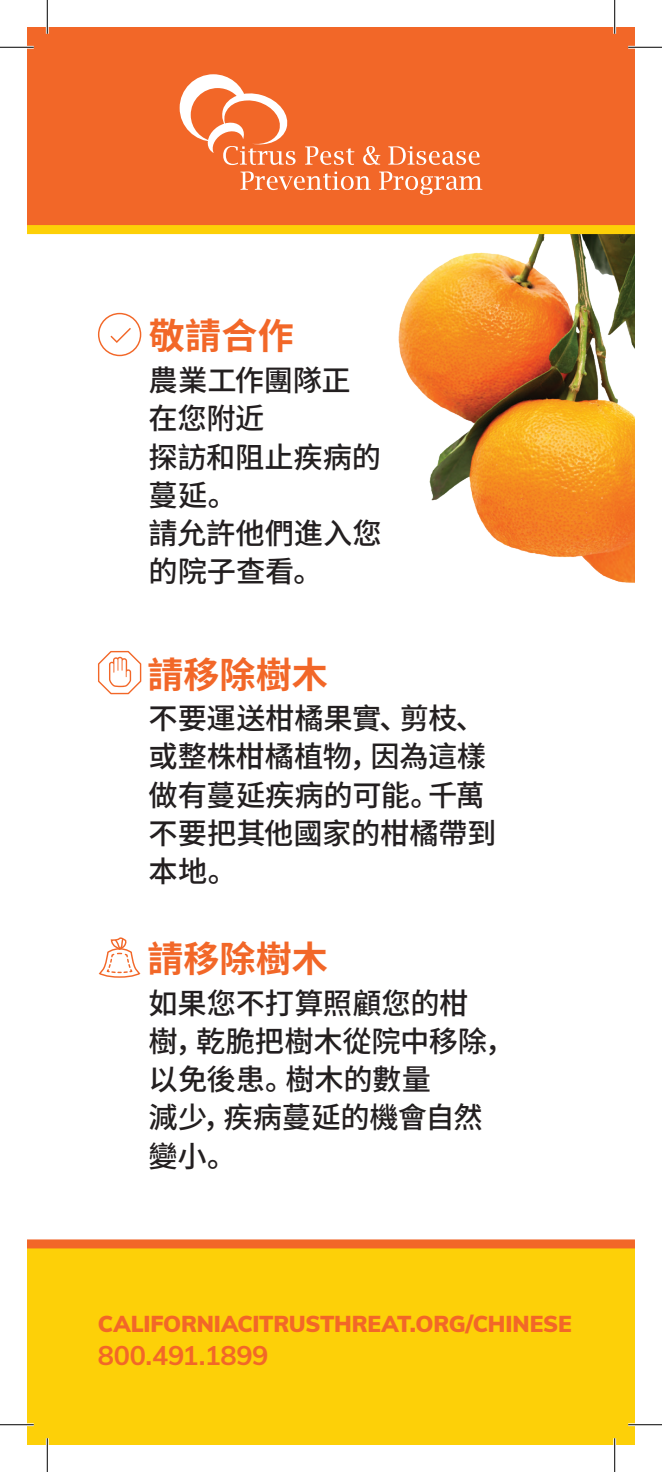
<style>
.page{position:relative;width:662px;height:1472px;background:#fff}
.page>*{position:absolute;margin:0;border:0;box-sizing:border-box;transform-origin:0 0}
.subhead_small{font:700 36px "Source Han Sans CN";letter-spacing:.005em;color:#f26728}
.body_13{font:500 29.25px/38.2px "Source Han Sans CN";letter-spacing:-.01em;color:#231f20}
.phone_number{font:700 27px "Muli";letter-spacing:-.015em;color:#f26728}
.ftr_url{font:900 22.5px "Muli";letter-spacing:-.015em;color:#f26728}
</style>
<div class="page">
<img style="left:389px;top:234px;width:245px;height:349px">
<div style="left:27px;top:27px;width:607px;height:202px;background:#f26728"></div>
<svg style="left:305px;top:146px;width:49px;height:19px"></svg>
<svg style="left:363px;top:146px;width:17px;height:19px"></svg>
<svg style="left:388px;top:146px;width:91px;height:19px"></svg>
<svg style="left:240px;top:171px;width:131px;height:19px"></svg>
<svg style="left:379px;top:171px;width:103px;height:24px"></svg>
<svg style="left:180px;top:74px;width:115px;height:91px"></svg>
<div style="left:27px;top:225px;width:607px;height:9px;background:#fdd007"></div>
<div style="left:27px;top:1244px;width:607px;height:200px;background:#fdd008"></div>
<div style="left:27px;top:1239px;width:607px;height:9px;background:#f26728"></div>
<svg style="left:98px;top:313px;width:43px;height:43px"></svg>
<svg style="left:98px;top:651px;width:43px;height:43px"></svg>
<svg style="left:98px;top:937px;width:43px;height:41px"></svg>
<hr style="left:0;top:46px;width:34px;height:3px;background:#fff">
<hr style="left:628px;top:46px;width:34px;height:3px;background:#fff">
<hr style="left:0;top:1423px;width:34px;height:3px;background:#fff">
<hr style="left:628px;top:1423px;width:34px;height:3px;background:#fff">
<hr style="left:46px;top:0;width:3px;height:34px;background:#fff">
<hr style="left:46px;top:1438px;width:3px;height:34px;background:#fff">
<hr style="left:613px;top:0;width:3px;height:34px;background:#fff">
<hr style="left:613px;top:1438px;width:3px;height:34px;background:#fff">
<hr style="left:0;top:47px;width:34px;height:1px;background:#000">
<hr style="left:628px;top:47px;width:34px;height:1px;background:#000">
<hr style="left:0;top:1424px;width:34px;height:1px;background:#000">
<hr style="left:628px;top:1424px;width:34px;height:1px;background:#000">
<hr style="left:47px;top:0;width:1px;height:34px;background:#000">
<hr style="left:47px;top:1438px;width:1px;height:34px;background:#000">
<hr style="left:614px;top:0;width:1px;height:34px;background:#000">
<hr style="left:614px;top:1438px;width:1px;height:34px;background:#000">
<p class="subhead_small" style="left:149px;top:316px;width:146px">敬請合作</p>
<p class="body_13" style="left:148px;top:362px;width:204px">農業工作團隊正在您附近</p>
<p class="body_13" style="left:148px;top:438px;width:234px">探訪和阻止疾病的蔓延。</p>
<p class="body_13" style="left:148px;top:515px;width:234px">請允許他們進入您的院子查看。</p>
<p class="subhead_small" style="left:147px;top:654px;width:182px">請移除樹木</p>
<p class="body_13" style="left:148px;top:700px;width:338px">不要運送柑橘果實、剪枝、</p>
<p class="body_13" style="left:148px;top:738px;width:339px">或整株柑橘植物，因為這樣</p>
<p class="body_13" style="left:148px;top:776px;width:338px">做有蔓延疾病的可能。千萬</p>
<p class="body_13" style="left:148px;top:814px;width:349px">不要把其他國家的柑橘帶到</p>
<p class="body_13" style="left:148px;top:853px;width:90px">本地。</p>
<p class="subhead_small" style="left:147px;top:938px;width:182px">請移除樹木</p>
<p class="body_13" style="left:148px;top:984px;width:321px">如果您不打算照顧您的柑</p>
<p class="body_13" style="left:148px;top:1022px;width:367px">樹，乾脆把樹木從院中移除，</p>
<p class="body_13" style="left:148px;top:1061px;width:284px">以免後患。樹木的數量</p>
<p class="body_13" style="left:148px;top:1099px;width:336px">減少，疾病蔓延的機會自然</p>
<p class="body_13" style="left:148px;top:1137px;width:89px">變小。</p>
<p class="ftr_url" style="left:98px;top:1307px;width:475px">CALIFORNIACITRUSTHREAT.ORG/CHINESE</p>
<p class="phone_number" style="left:98px;top:1335px;width:172px">800.491.1899</p>
</div>
